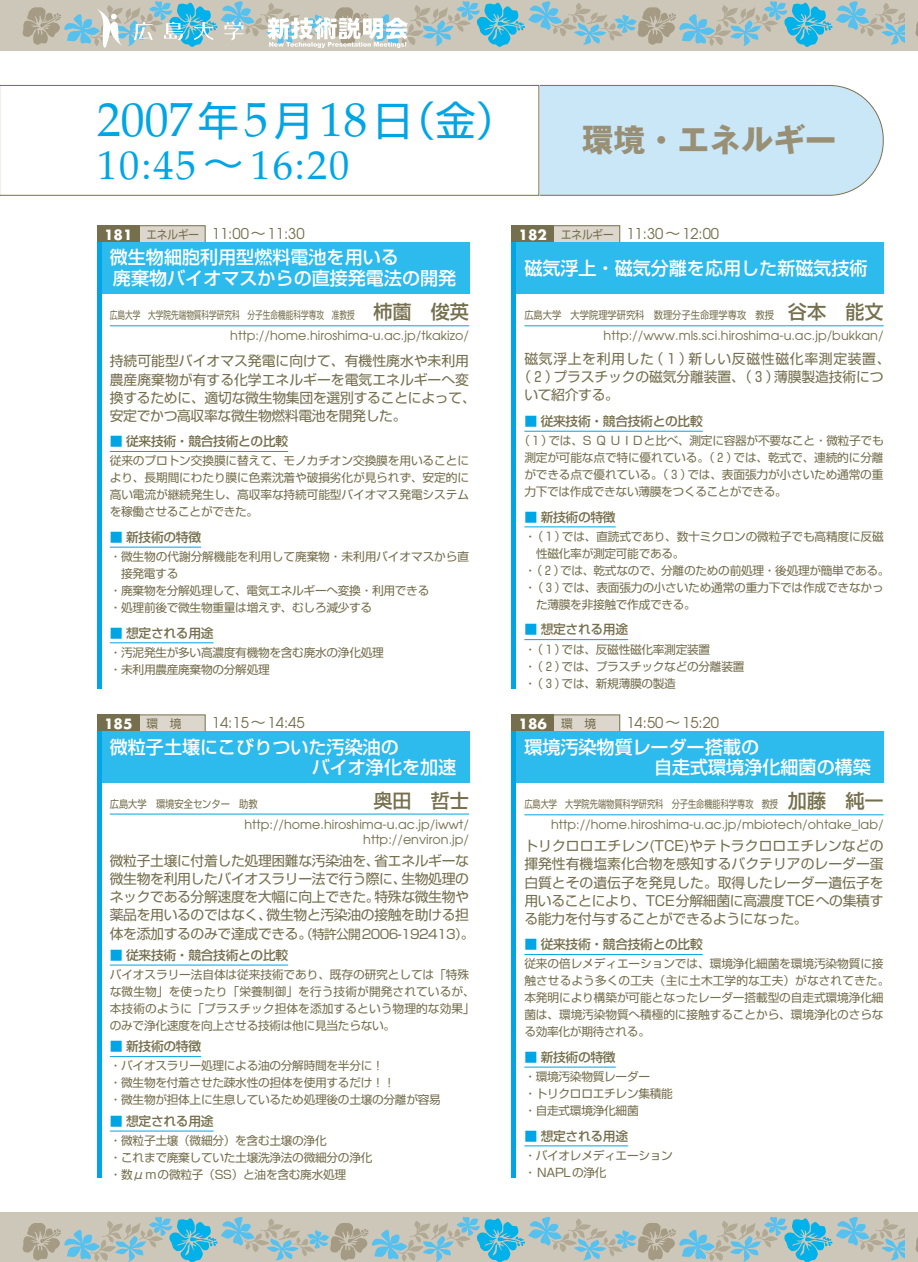
<style>
.page{position:relative;width:918px;height:1262px;background:#fff}
.page>*{position:absolute;margin:0;border:0;box-sizing:border-box;transform-origin:0 0}
.t1{font:47.85px "Palatino";color:#00a5e5}
.t2{font:40.35px "Palatino";letter-spacing:.05em;color:#00a5e5}
.t3{font:700 31.95px "Gothic MB101";color:#988f75}
.t4{font:500 19.2px "Shin Go";color:#756f4d}
.t5{font:500 18.15px/20.2px "Shin Go";color:#fff}
.t6{font:14.85px "Avant Garde";color:#756f4d}
.t7{font:13.8px/18px "Shin Go";letter-spacing:-.02em;color:#756f4d;text-align:justify}
.t8{font:13.8px/18px "Shin Go";color:#756f4d}
.t9{font:13.8px "Shin Go";letter-spacing:.05em;color:#756f4d}
.t10{font:700 13.8px "Futura";color:#fff}
.t11{font:12.75px/14.9px "Avant Garde";color:#756f4d;text-align:right}
.t12{font:500 12.75px "Shin Go";letter-spacing:-.025em;color:#756f4d}
.t13{font:12.75px "Shin Go";letter-spacing:-.055em;color:#756f4d}
.t14{font:11.7px/17px "Shin Go";letter-spacing:-.025em;color:#756f4d}
.t15{font:11.7px/17px "Shin Go";letter-spacing:.005em;color:#756f4d}
.t16{font:11.7px "Shin Go";letter-spacing:-.025em;color:#756f4d;scale:.9 1}
.t17{font:10.65px "Shin Go";color:#756f4d;scale:.87 1}
.t18{font:10.65px "Shin Go";color:#756f4d;scale:.72 1}
.t19{font:10.65px "Shin Go";color:#756f4d;scale:.77 1}
.s1{font-family:"Shin Go";font-size:40.35px}
.s2{font-family:"Shin Go"}
.s3{font-family:"Futura";font-weight:700;font-size:13.8px;color:#fff}
.s4{font-weight:500;font-size:19.2px}
.s5{color:#00a5e5}
.s6{font-family:"Shin Go";font-weight:400;font-size:11.7px;color:#756f4d}
.s7{font-size:13.8px}
</style>
<div class="page">
<div style="left:480px;top:86px;width:403px;height:109px;background:#cae7f8;border-radius:54px"></div>
<div style="left:480px;top:85px;width:404px;height:111px;border:1px solid #756f4d;border-radius:54px"></div>
<div style="left:138px;top:715px;width:67px;height:20px;background:#dcd6cc"></div>
<div style="left:97px;top:714px;width:43px;height:22px;background:#756f4d"></div>
<div style="left:905px;top:0;width:13px;height:51px;background:#cdc7b9"></div>
<svg style="left:915px;top:22px;width:3px;height:15px"></svg>
<div style="left:0;top:0;width:905px;height:51px;background:#cdc7b9"></div>
<div style="left:905px;top:1212px;width:13px;height:49px;background:#cdc7b9"></div>
<svg style="left:915px;top:1237px;width:3px;height:15px"></svg>
<div style="left:0;top:1212px;width:905px;height:49px;background:#cdc7b9"></div>
<svg style="left:22px;top:1216px;width:883px;height:45px"></svg>
<div style="left:97px;top:731px;width:372px;height:51px;background:#2dbaec"></div>
<hr style="left:110px;top:813px;width:359px;height:1px;background:#00a5e5">
<hr style="left:110px;top:964px;width:178px;height:1px;background:#00a5e5">
<hr style="left:110px;top:1056px;width:91px;height:1px;background:#00a5e5">
<hr style="left:110px;top:1130px;width:104px;height:1px;background:#00a5e5">
<hr style="left:97px;top:731px;width:4px;height:447px;background:#00a5e5">
<div style="left:138px;top:226px;width:67px;height:20px;background:#dcd6cc"></div>
<div style="left:137px;top:225px;width:68px;height:22px;border:1px solid #756f4d"></div>
<div style="left:97px;top:225px;width:43px;height:22px;background:#756f4d"></div>
<div style="left:97px;top:242px;width:372px;height:51px;background:#2dbaec"></div>
<hr style="left:110px;top:325px;width:359px;height:1px;background:#00a5e5">
<hr style="left:110px;top:451px;width:178px;height:1px;background:#00a5e5">
<hr style="left:110px;top:547px;width:91px;height:1px;background:#00a5e5">
<hr style="left:110px;top:642px;width:104px;height:1px;background:#00a5e5">
<hr style="left:97px;top:242px;width:4px;height:447px;background:#00a5e5">
<div style="left:553px;top:715px;width:67px;height:20px;background:#dcd6cc"></div>
<div style="left:512px;top:714px;width:42px;height:22px;background:#756f4d"></div>
<div style="left:512px;top:731px;width:372px;height:51px;background:#2dbaec"></div>
<hr style="left:524px;top:814px;width:360px;height:1px;background:#00a5e5">
<hr style="left:524px;top:954px;width:179px;height:1px;background:#00a5e5">
<hr style="left:524px;top:1066px;width:92px;height:1px;background:#00a5e5">
<hr style="left:524px;top:1145px;width:104px;height:1px;background:#00a5e5">
<hr style="left:512px;top:731px;width:4px;height:447px;background:#00a5e5">
<div style="left:553px;top:226px;width:67px;height:20px;background:#dcd6cc"></div>
<div style="left:552px;top:225px;width:68px;height:22px;border:1px solid #756f4d"></div>
<div style="left:512px;top:225px;width:42px;height:22px;background:#756f4d"></div>
<div style="left:512px;top:242px;width:372px;height:51px;background:#2dbaec"></div>
<hr style="left:524px;top:325px;width:360px;height:1px;background:#00a5e5">
<hr style="left:524px;top:431px;width:179px;height:1px;background:#00a5e5">
<hr style="left:524px;top:526px;width:92px;height:1px;background:#00a5e5">
<hr style="left:524px;top:639px;width:104px;height:1px;background:#00a5e5">
<hr style="left:512px;top:242px;width:4px;height:447px;background:#00a5e5">
<div style="left:97px;top:85px;width:442px;height:121px;background:#fff"></div>
<div style="left:0;top:85px;width:539px;height:111px;border:1px solid #756f4d"></div>
<svg style="left:22px;top:1px;width:883px;height:47px"></svg>
<h1 class="t1" style="left:97px;top:101px;width:421px">2007<span class="s1">年</span>5<span class="s1">月</span>18<span class="s1">日（金）</span></h1>
<h2 class="t2" style="left:97px;top:149px;width:254px">10:45 <span class="s2">～</span> 16:20</h2>
<h3 class="t3" style="left:582px;top:128px;width:257px">環境・エネルギー</h3>
<p class="t6" style="left:212px;top:228px;width:94px">11:00<span class="s2">～</span>11:30</p>
<p class="t6" style="left:626px;top:228px;width:94px">11:30<span class="s2">～</span>12:00</p>
<p class="t16" style="left:104px;top:230px;width:107px"><span class="s3">181</span> エネルギー</p>
<h3 class="t5" style="left:110px;top:249px;width:348px">微生物細胞利用型燃料電池を用いる<br>廃棄物バイオマスからの直接発電法の開発</h3>
<p class="t18" style="left:110px;top:310px;width:500px">広島大学　大学院先端物質科学研究科　分子生命機能科学専攻　准教授 <span class="s4">柿薗　俊英</span></p>
<p class="t11" style="left:230px;top:329px;width:240px">http://home.hiroshima-u.ac.jp/tkakizo/</p>
<p class="t8" style="left:110px;top:354px;width:368px">持続可能型バイオマス発電に向けて、有機性廃水や未利用農産廃棄物が有する化学エネルギーを電気エネルギーへ変換するために、適切な微生物集団を選別することによって、安定でかつ高収率な微生物燃料電池を開発した。</p>
<p class="t12" style="left:110px;top:436px;width:180px"><span class="s5">■</span> 従来技術・競合技術との比較</p>
<p class="t14" style="left:110px;top:454px;width:361px;text-align:justify">従来のプロトン交換膜に替えて、モノカチオン交換膜を用いることにより、長期間にわたり膜に色素沈着や破損劣化が見られず、安定的に高い電流が継続発生し、高収率な持続可能型バイオマス発電システムを稼働させることができた。</p>
<p class="t12" style="left:110px;top:532px;width:93px"><span class="s5">■</span> 新技術の特徴</p>
<p class="t14" style="left:110px;top:549px;width:361px">・微生物の代謝分解機能を利用して廃棄物・未利用バイオマスから直</p>
<p class="t14" style="left:121px;top:566px;width:59px">接発電する</p>
<p class="t14" style="left:110px;top:583px;width:321px">・廃棄物を分解処理して、電気エネルギーへ変換・利用できる</p>
<p class="t14" style="left:110px;top:600px;width:264px">・処理前後で微生物重量は増えず、むしろ減少する</p>
<p class="t12" style="left:110px;top:628px;width:105px"><span class="s5">■</span> 想定される用途</p>
<p class="t14" style="left:110px;top:645px;width:276px">・汚泥発生が多い高濃度有機物を含む廃水の浄化処理・未利用農産廃棄物の分解処理</p>
<p class="t16" style="left:519px;top:230px;width:107px"><span class="s3">182</span> エネルギー</p>
<h3 class="t5" style="left:524px;top:260px;width:345px">磁気浮上・磁気分離を応用した新磁気技術</h3>
<p class="t17" style="left:524px;top:310px;width:414px">広島大学　大学院理学研究科　数理分子生命理学専攻　教授 <span class="s4">谷本　能文</span></p>
<p class="t11" style="left:604px;top:329px;width:282px">http://www.mls.sci.hiroshima-u.ac.jp/bukkan/</p>
<p class="t9" style="left:524px;top:354px;width:368px">磁気浮上を利用した（１）新しい反磁性磁化率測定装置、</p>
<p class="t7" style="left:517px;top:370px;width:368px">（２）プラスチックの磁気分離装置、（３）薄膜製造技術につ</p>
<p class="t7" style="left:524px;top:388px;width:96px">いて紹介する。</p>
<p class="t12" style="left:524px;top:416px;width:180px"><span class="s5">■</span> 従来技術・競合技術との比較</p>
<p class="t14" style="left:524px;top:433px;width:361px;text-align:justify;text-indent:-6px">（１）では、S Q U I Dと比べ、測定に容器が不要なこと・微粒子でも測定が可能な点で特に優れている。（２）では、乾式で、連続的に分離ができる点で優れている。（３）では、表面張力が小さいため通常の重力下では作成できない薄膜をつくることができる。</p>
<p class="t12" style="left:524px;top:512px;width:93px"><span class="s5">■</span> 新技術の特徴</p>
<p class="t14" style="left:524px;top:529px;width:361px">・（１）では、直読式であり、数十ミクロンの微粒子でも高精度に反磁</p>
<p class="t14" style="left:536px;top:546px;width:150px">性磁化率が測定可能である。</p>
<p class="t14" style="left:524px;top:563px;width:367px">・（２）では、乾式なので、分離のための前処理・後処理が簡単である。</p>
<p class="t14" style="left:524px;top:580px;width:361px">・（３）では、表面張力の小さいため通常の重力下では作成できなかっ</p>
<p class="t14" style="left:536px;top:597px;width:161px">た薄膜を非接触で作成できる。</p>
<p class="t12" style="left:524px;top:625px;width:105px"><span class="s5">■</span> 想定される用途</p>
<p class="t14" style="left:524px;top:642px;width:222px">・（１）では、反磁性磁化率測定装置<br>・（２）では、プラスチックなどの分離装置・（３）では、新規薄膜の製造</p>
<p class="t6" style="left:212px;top:717px;width:94px">14:15<span class="s2">～</span>14:45</p>
<p class="t6" style="left:626px;top:717px;width:94px">14:50<span class="s2">～</span>15:20</p>
<p class="t10" style="left:104px;top:717px;width:79px">185 <span class="s6">環　境</span></p>
<h3 class="t5" style="left:312px;top:738px;width:146px;text-indent:-202px">微粒子土壌にこびりついた汚染油の<br>バイオ浄化を加速</h3>
<p class="t17" style="left:110px;top:799px;width:172px">広島大学　環境安全センター　助教</p>
<h3 class="t4" style="left:373px;top:793px;width:97px">奥田　哲士</h3>
<p class="t11" style="left:244px;top:818px;width:226px">http://home.hiroshima-u.ac.jp/iwwt/ http://environ.jp/</p>
<p class="t7" style="left:110px;top:853px;width:361px">微粒子土壌に付着した処理困難な汚染油を、省エネルギーな微生物を利用したバイオスラリー法で行う際に、生物処理のネックである分解速度を大幅に向上できた。特殊な微生物や薬品を用いるのではなく、微生物と汚染油の接触を助ける担</p>
<p class="t13" style="left:110px;top:929px;width:366px"><span class="s7">体を添加するのみで達成できる。</span>（特許公開2006-192413）<span class="s7">。</span></p>
<p class="t12" style="left:110px;top:950px;width:180px"><span class="s5">■</span> 従来技術・競合技術との比較</p>
<p class="t15" style="left:110px;top:967px;width:367px">バイオスラリー法自体は従来技術であり、既存の研究としては「特殊な微生物」を使ったり「栄養制御」を行う技術が開発されているが、本技術のように「プラスチック担体を添加するという物理的な効果」のみで浄化速度を向上させる技術は他に見当たらない。</p>
<p class="t12" style="left:110px;top:1041px;width:93px"><span class="s5">■</span> 新技術の特徴</p>
<p class="t14" style="left:110px;top:1058px;width:333px">・バイオスラリー処理による油の分解時間を半分に！<br>・微生物を付着させた疎水性の担体を使用するだけ！！<br>・微生物が担体上に生息しているため処理後の土壌の分離が容易</p>
<p class="t12" style="left:110px;top:1116px;width:105px"><span class="s5">■</span> 想定される用途</p>
<p class="t14" style="left:110px;top:1133px;width:264px">・微粒子土壌（微細分）を含む土壌の浄化<br>・これまで廃棄していた土壌洗浄法の微細分の浄化・数μmの微粒子（SS）と油を含む廃水処理</p>
<p class="t10" style="left:519px;top:717px;width:79px">186 <span class="s6">環　境</span></p>
<h3 class="t5" style="left:654px;top:738px;width:218px;text-indent:-130px">環境汚染物質レーダー搭載の<br>自走式環境浄化細菌の構築</h3>
<p class="t19" style="left:524px;top:799px;width:468px">広島大学　大学院先端物質科学研究科　分子生命機能科学専攻　教授 <span class="s4">加藤　純一</span></p>
<p class="t11" style="left:551px;top:818px;width:334px">http://home.hiroshima-u.ac.jp/mbiotech/ohtake_lab/</p>
<p class="t7" style="left:524px;top:838px;width:361px">トリクロロエチレン(TCE)やテトラクロロエチレンなどの揮発性有機塩素化合物を感知するバクテリアのレーダー蛋白質とその遺伝子を発見した。取得したレーダー遺伝子を用いることにより、TCE分解細菌に高濃度TCEへの集積する能力を付与することができるようになった。</p>
<p class="t12" style="left:524px;top:939px;width:180px"><span class="s5">■</span> 従来技術・競合技術との比較</p>
<p class="t14" style="left:524px;top:956px;width:367px">従来の倍レメディエーションでは、環境浄化細菌を環境汚染物質に接触させるよう多くの工夫（主に土木工学的な工夫）がなされてきた。本発明により構築が可能となったレーダー搭載型の自走式環境浄化細菌は、環境汚染物質へ積極的に接触することから、環境浄化のさらなる効率化が期待される。</p>
<p class="t12" style="left:524px;top:1052px;width:93px"><span class="s5">■</span> 新技術の特徴</p>
<p class="t14" style="left:524px;top:1069px;width:150px">・環境汚染物質レーダー<br>・トリクロロエチレン集積能・自走式環境浄化細菌</p>
<p class="t12" style="left:524px;top:1131px;width:105px"><span class="s5">■</span> 想定される用途</p>
<p class="t14" style="left:524px;top:1148px;width:150px">・バイオレメディエーション・NAPLの浄化</p>
</div>
